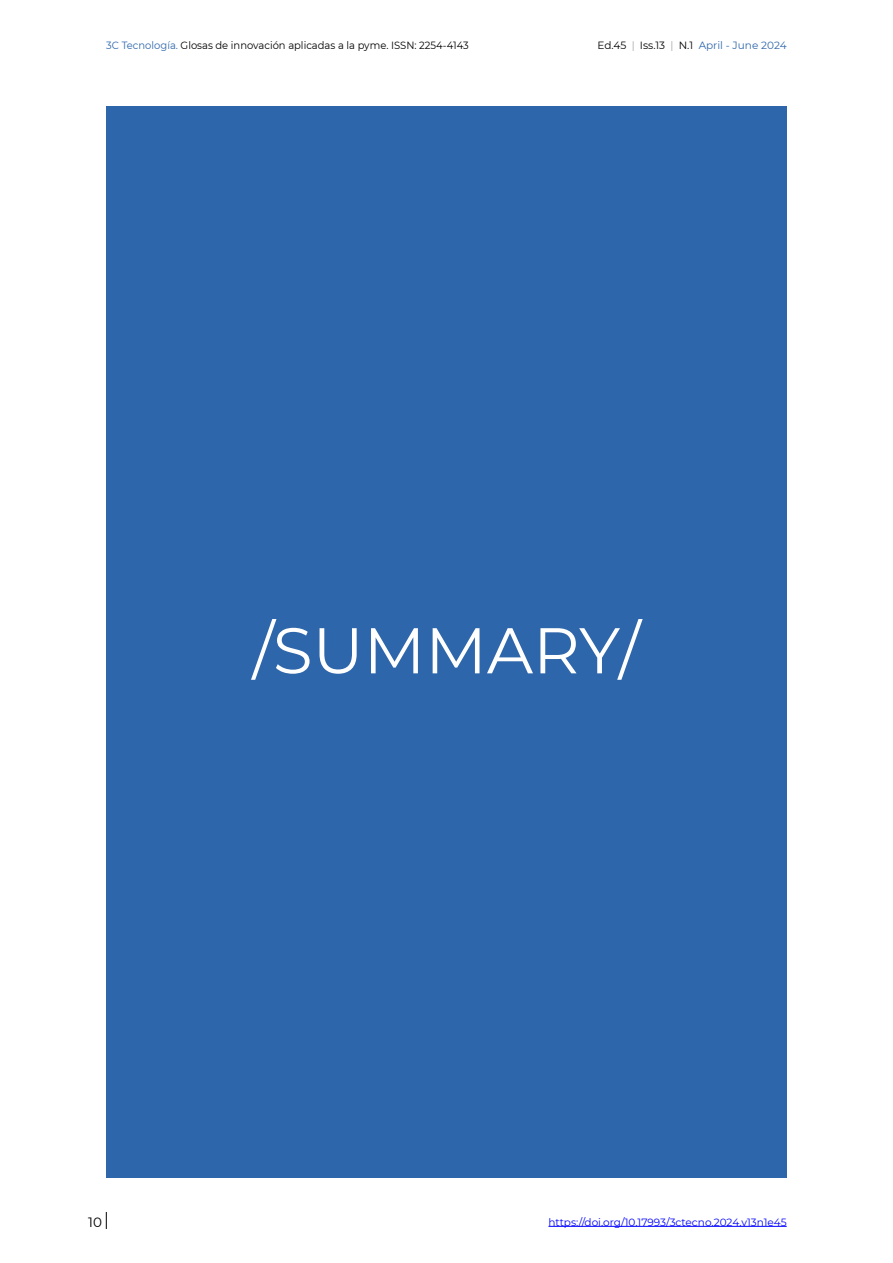
<style>
.page{position:relative;width:893px;height:1263px;background:#fff}
.page>*{position:absolute;margin:0;border:0;box-sizing:border-box;transform-origin:0 0}
.t1{font:64.5px "Montserrat";color:#fff}
.t2{font:13.5px "Montserrat";color:#000}
.t3{font:10.5px "Montserrat";color:#000;scale:.95 1}
.t4{font:10.5px "Montserrat";color:#00f}
.t5{font:10.5px "Montserrat";color:#000}
.s1{color:#2e66ab}
.s2{font-weight:100}
</style>
<div class="page">
<div style="left:106px;top:106px;width:681px;height:1072px;background:#2e66ab"></div>
<svg style="left:106px;top:1212px;width:1px;height:17px"></svg>
<hr style="left:548px;top:1226px;width:239px;height:1px;background:#00f">
<p class="t3" style="left:106px;top:38px;width:383px"><span class="s1">3C Tecnología.</span> Glosas de innovación aplicadas a la pyme. ISSN: 2254-4143</p>
<p class="t5" style="left:597px;top:38px;width:191px">Ed.45 <span class="s2">|</span> Iss.13 <span class="s2">|</span> N.1 <span class="s1">April - June 2024</span></p>
<h1 class="t1" style="left:253px;top:606px;width:389px">/SUMMARY/</h1>
<p class="t2" style="left:88px;top:1213px;width:15px">10</p>
<p class="t4" style="left:548px;top:1214px;width:240px">https://doi.org/10.17993/3ctecno.2024.v13n1e45</p>
</div>
